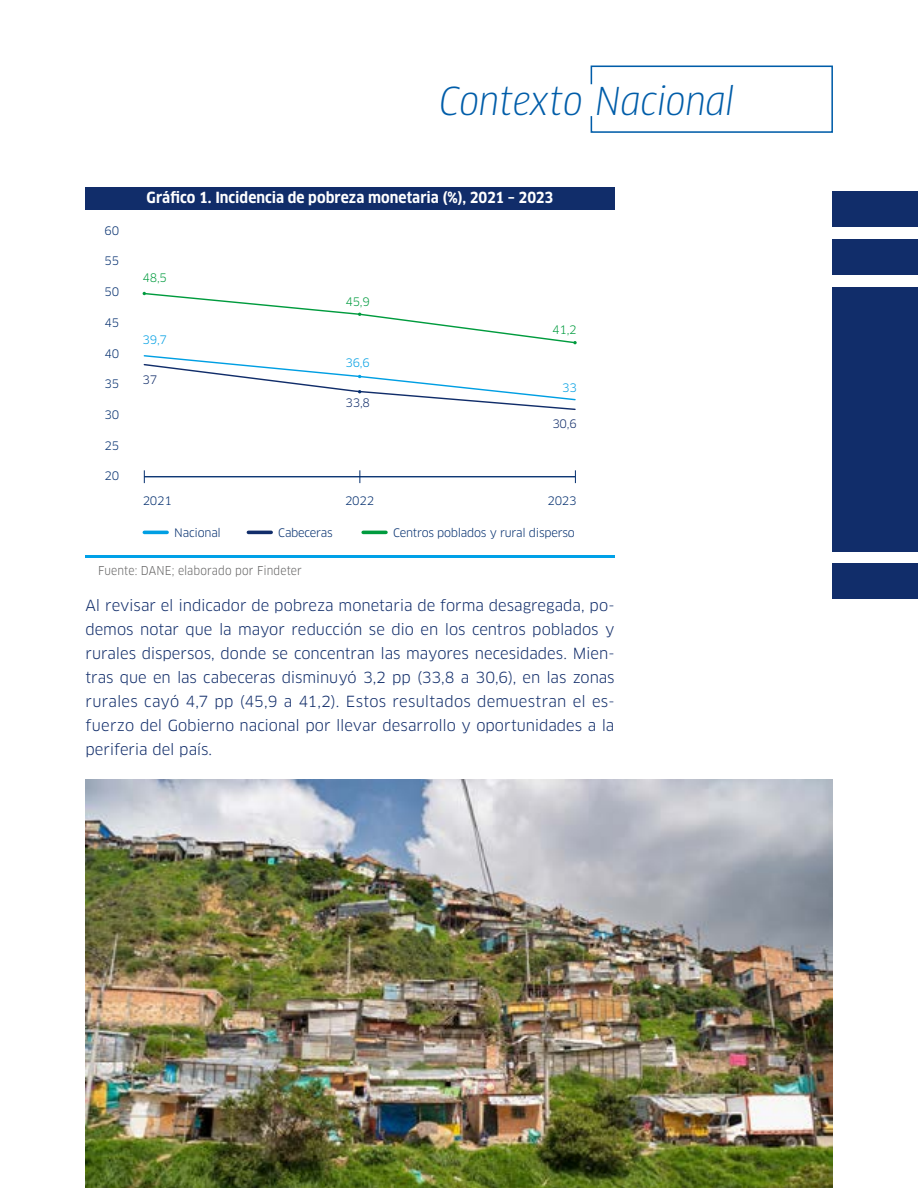
<style>
.page{position:relative;width:918px;height:1188px;background:#fff}
.page>*{position:absolute;margin:0;border:0;box-sizing:border-box;transform-origin:0 0}
.t1{font:italic 37.5px "Clan Pro Narr";color:#005da9}
.t2{font:15px/24px "Clan Pro";letter-spacing:-.01em;color:#112d6a;text-align:justify}
.t3{font:700 15px "Clan Pro Narr";color:#fff}
.t4{font:12px "Clan Pro Narr";letter-spacing:.005em;color:#646363}
.t5{font:11.4px "Clan Pro";letter-spacing:-.02em;color:#032e6e}
.t6{font:11.4px "Clan Pro";color:#009b3e}
.t7{font:11.4px "Clan Pro";color:#009fe3}
.t8{font:11.4px "Clan Pro";color:#112d6a}
</style>
<div class="page">
<svg style="left:590px;top:65px;width:243px;height:68px"></svg>
<div style="left:85px;top:187px;width:530px;height:24px;background:#112d6a"></div>
<svg style="left:144px;top:470px;width:1px;height:13px"></svg>
<svg style="left:360px;top:470px;width:1px;height:13px"></svg>
<svg style="left:575px;top:470px;width:1px;height:13px"></svg>
<hr style="left:144px;top:531px;width:23px;height:3px;background:#009fe3">
<hr style="left:363px;top:531px;width:23px;height:3px;background:#009b3e">
<hr style="left:248px;top:531px;width:23px;height:3px;background:#112d6a">
<hr style="left:144px;top:476px;width:431px;height:1px;background:#032e6e">
<svg style="left:143px;top:355px;width:433px;height:55px"></svg>
<svg style="left:143px;top:292px;width:434px;height:52px"></svg>
<hr style="left:85px;top:555px;width:529px;height:3px;background:#00a1e8">
<img style="left:85px;top:779px;width:748px;height:409px">
<div style="left:833px;top:287px;width:85px;height:264px;background:#112d6a"></div>
<div style="left:833px;top:239px;width:85px;height:36px;background:#112d6a"></div>
<div style="left:833px;top:191px;width:85px;height:36px;background:#112d6a"></div>
<div style="left:833px;top:563px;width:85px;height:36px;background:#112d6a"></div>
<h1 class="t1" style="left:439px;top:79px;width:296px">Contexto Nacional</h1>
<p class="t5" style="left:105px;top:224px;width:16px">60</p>
<p class="t5" style="left:105px;top:254px;width:16px">55</p>
<p class="t5" style="left:105px;top:285px;width:16px">50</p>
<p class="t5" style="left:105px;top:316px;width:16px">45</p>
<p class="t5" style="left:105px;top:347px;width:16px">40</p>
<p class="t5" style="left:105px;top:377px;width:16px">35</p>
<p class="t5" style="left:105px;top:408px;width:16px">30</p>
<p class="t5" style="left:105px;top:439px;width:16px">25</p>
<p class="t5" style="left:105px;top:469px;width:16px">20</p>
<p class="t3" style="left:147px;top:189px;width:408px">Gráfico 1. Incidencia de pobreza monetaria (%), 2021 – 2023</p>
<p class="t6" style="left:143px;top:271px;width:26px">48,5</p>
<p class="t7" style="left:143px;top:333px;width:26px">39,7</p>
<p class="t8" style="left:143px;top:373px;width:16px">37</p>
<p class="t6" style="left:345px;top:295px;width:26px">45,9</p>
<p class="t7" style="left:345px;top:356px;width:26px">36,6</p>
<p class="t8" style="left:346px;top:396px;width:26px">33,8</p>
<p class="t6" style="left:552px;top:323px;width:26px">41,2</p>
<p class="t7" style="left:562px;top:381px;width:16px">33</p>
<p class="t8" style="left:552px;top:417px;width:26px">30,6</p>
<p class="t5" style="left:143px;top:494px;width:31px">2021</p>
<p class="t5" style="left:345px;top:494px;width:31px">2022</p>
<p class="t5" style="left:547px;top:494px;width:31px">2023</p>
<p class="t5" style="left:174px;top:526px;width:48px">Nacional</p>
<p class="t5" style="left:278px;top:526px;width:56px">Cabeceras</p>
<p class="t5" style="left:393px;top:526px;width:183px">Centros poblados y rural disperso</p>
<p class="t4" style="left:98px;top:564px;width:205px">Fuente: DANE; elaborado por Findeter</p>
<p class="t2" style="left:85px;top:594px;width:531px">Al revisar el indicador de pobreza monetaria de forma desagregada, po&shy;demos notar que la mayor reducción se dio en los centros poblados y rurales dispersos, donde se concentran las mayores necesidades. Mien&shy;tras que en las cabeceras disminuyó 3,2 pp (33,8 a 30,6), en las zonas rurales cayó 4,7 pp (45,9 a 41,2). Estos resultados demuestran el es&shy;fuerzo del Gobierno nacional por llevar desarrollo y oportunidades a la periferia del país.</p>
</div>
